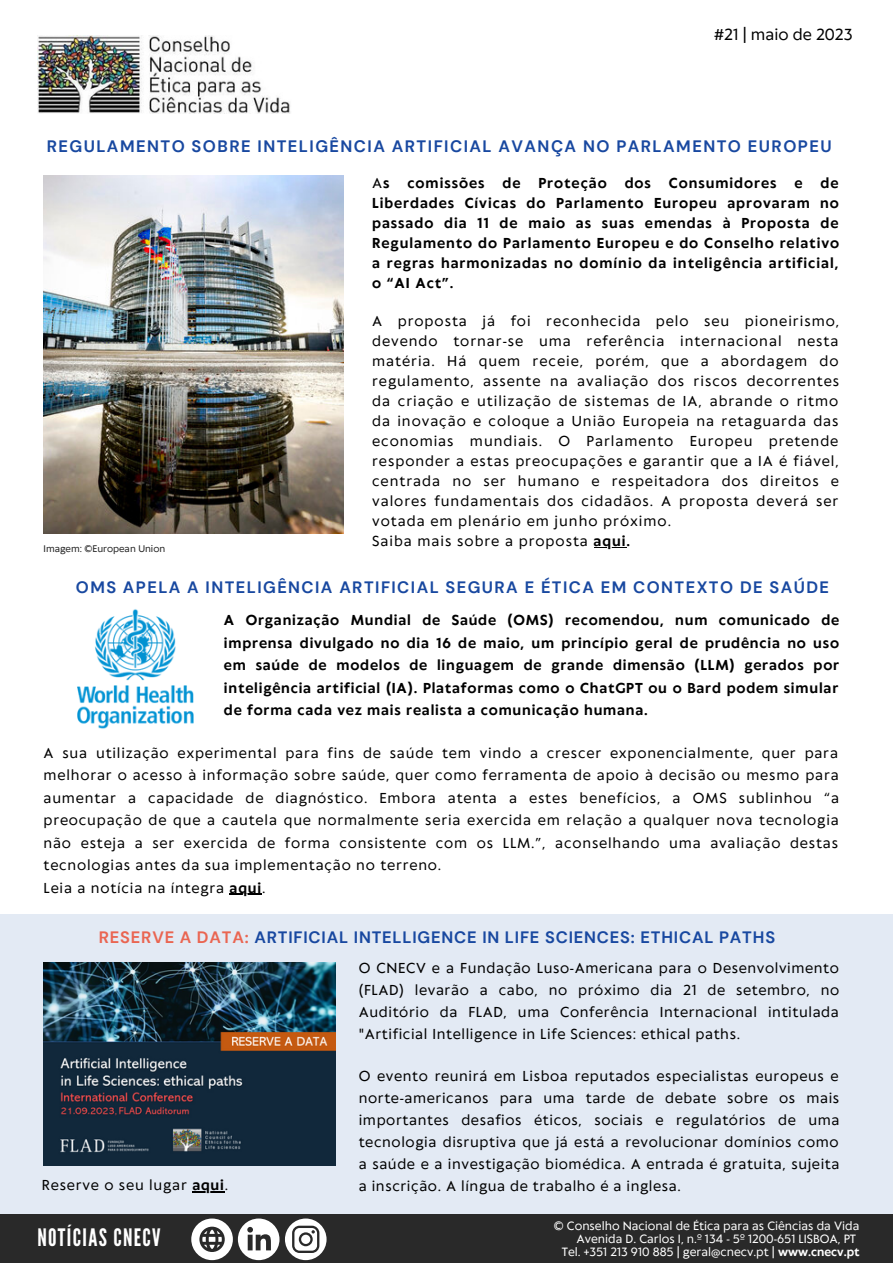
<style>
.page{position:relative;width:893px;height:1264px;background:#fff}
.page>*{position:absolute;margin:0;border:0;box-sizing:border-box;transform-origin:0 0}
.t1{font:24px "League Gothic";letter-spacing:.055em;color:#fff}
.t2{font:700 16.5px "DM Sans";letter-spacing:.085em;color:#1848a0}
.t3{font:700 16.5px "DM Sans";letter-spacing:.05em;color:#1848a0}
.t4{font:15px "Klein Text";color:#000}
.t5{font:13.5px/20px "Klein Text";letter-spacing:.06em;color:#000;text-align:justify}
.t6{font:700 13.5px/20px "Klein Text";letter-spacing:.07em;color:#000;text-align:justify}
.t7{font:11.25px "Klein Text";color:#fff}
.t8{font:9px "Klein Text";color:#222}
.s1{font-weight:700}
.s2{color:#ea6551}
</style>
<div class="page">
<img style="left:37px;top:35px;width:254px;height:79px">
<div style="left:0;top:1206px;width:892px;height:56px;background:#292929"></div>
<svg style="left:285px;top:1218px;width:41px;height:42px"></svg>
<svg style="left:191px;top:1218px;width:88px;height:42px"></svg>
<div style="left:0;top:914px;width:892px;height:299px;background:#e3eaf4"></div>
<img style="left:44px;top:962px;width:292px;height:203px">
<img style="left:44px;top:176px;width:299px;height:357px">
<img style="left:77px;top:609px;width:117px;height:120px">
<hr style="left:593px;top:546px;width:33px;height:1px;background:#000">
<hr style="left:229px;top:893px;width:33px;height:2px;background:#000">
<hr style="left:192px;top:1190px;width:33px;height:2px;background:#000">
<p class="t4" style="left:714px;top:27px;width:140px">#21 | maio de 2023</p>
<p class="t2" style="left:47px;top:135px;width:786px">REGULAMENTO SOBRE INTELIGÊNCIA ARTIFICIAL AVANÇA NO PARLAMENTO EUROPEU</p>
<p class="t8" style="left:44px;top:543px;width:123px">Imagem: ©European Union</p>
<p class="t6" style="left:372px;top:174px;width:468px;text-indent:448px">de Liberdades Cívicas do Parlamento Europeu aprovaram no passado dia 11 de maio as suas emendas à Proposta de Regulamento do Parlamento Europeu e do Conselho relativo a regras harmonizadas no domínio da inteligência artificial, o “AI Act”.</p>
<p class="t5" style="left:372px;top:311px;width:468px">A proposta já foi reconhecida pelo seu pioneirismo, devendo tornar-se uma referência internacional nesta matéria. Há quem receie, porém, que a abordagem do regulamento, assente na avaliação dos riscos decorrentes da criação e utilização de sistemas de IA, abrande o ritmo da inovação e coloque a União Europeia na retaguarda das economias mundiais. O Parlamento Europeu pretende responder a estas preocupações e garantir que a IA é fiável, centrada no ser humano e respeitadora dos direitos e valores fundamentais dos cidadãos. A proposta deverá ser votada em plenário em junho próximo.</p>
<p class="t5" style="left:372px;top:531px;width:259px">Saiba mais sobre a proposta <span class="s1">aqui.</span></p>
<p class="t5" style="left:372px;top:174px;width:19px">A<span class="s1">s</span></p>
<p class="t6" style="left:407px;top:174px;width:78px">comissões</p>
<p class="t6" style="left:502px;top:174px;width:20px">de</p>
<p class="t6" style="left:538px;top:174px;width:70px">Proteção</p>
<p class="t6" style="left:624px;top:174px;width:28px">dos</p>
<p class="t6" style="left:669px;top:174px;width:109px">Consumidores</p>
<p class="t6" style="left:794px;top:174px;width:10px">e</p>
<p class="t2" style="left:76px;top:577px;width:754px">OMS APELA A INTELIGÊNCIA ARTIFICIAL SEGURA E ÉTICA EM CONTEXTO DE SAÚDE</p>
<p class="t6" style="left:224px;top:610px;width:616px;line-height:22.5px">A Organização Mundial de Saúde (OMS) recomendou, num comunicado de imprensa divulgado no dia 16 de maio, um princípio geral de prudência no uso em saúde de modelos de linguagem de grande dimensão (LLM) gerados por inteligência artificial (IA). Plataformas como o ChatGPT ou o Bard podem simular de forma cada vez mais realista a comunicação humana.</p>
<p class="t5" style="left:44px;top:742px;width:797px;line-height:22.5px">A sua utilização experimental para fins de saúde tem vindo a crescer exponencialmente, quer para melhorar o acesso à informação sobre saúde, quer como ferramenta de apoio à decisão ou mesmo para aumentar a capacidade de diagnóstico. Embora atenta a estes benefícios, a OMS sublinhou “a preocupação de que a cautela que normalmente seria exercida em relação a qualquer nova tecnologia não esteja a ser exercida de forma consistente com os LLM.”, aconselhando uma avaliação destas tecnologias antes da sua implementação no terreno.</p>
<p class="t5" style="left:44px;top:878px;width:223px">Leia a notícia na íntegra <span class="s1">aqui</span>.</p>
<p class="t3" style="left:99px;top:926px;width:677px"><span class="s2">RESERVE A DATA:</span> ARTIFICIAL INTELLIGENCE IN LIFE SCIENCES: ETHICAL PATHS</p>
<p class="t5" style="left:359px;top:958px;width:482px;line-height:22px">O CNECV e a Fundação Luso-Americana para o Desenvolvimento (FLAD) levarão a cabo, no próximo dia 21 de setembro, no Auditório da FLAD, uma Conferência Internacional intitulada "Artificial Intelligence in Life Sciences: ethical paths.</p>
<p class="t5" style="left:359px;top:1066px;width:482px;line-height:22px">O evento reunirá em Lisboa reputados especialistas europeus e norte-americanos para uma tarde de debate sobre os mais importantes desafios éticos, sociais e regulatórios de uma tecnologia disruptiva que já está a revolucionar domínios como a saúde e a investigação biomédica. A entrada é gratuita, sujeita a inscrição. A língua de trabalho é a inglesa.</p>
<p class="t5" style="left:42px;top:1175px;width:188px">Reserve o seu lugar <span class="s1">aqui</span>.</p>
<p class="t1" style="left:37px;top:1223px;width:125px">NOTÍCIAS CNECV</p>
<p class="t7" style="left:554px;top:1220px;width:307px">© Conselho Nacional de Ética para as Ciências da Vida</p>
<p class="t7" style="left:576px;top:1233px;width:281px">Avenida D. Carlos I, n.º 134 - 5º 1200-651 LISBOA, PT</p>
<p class="t7" style="left:562px;top:1246px;width:299px">Tel. +351 213 910 885 | geral@cnecv.pt | <span class="s1">www.cnecv.pt</span></p>
</div>
